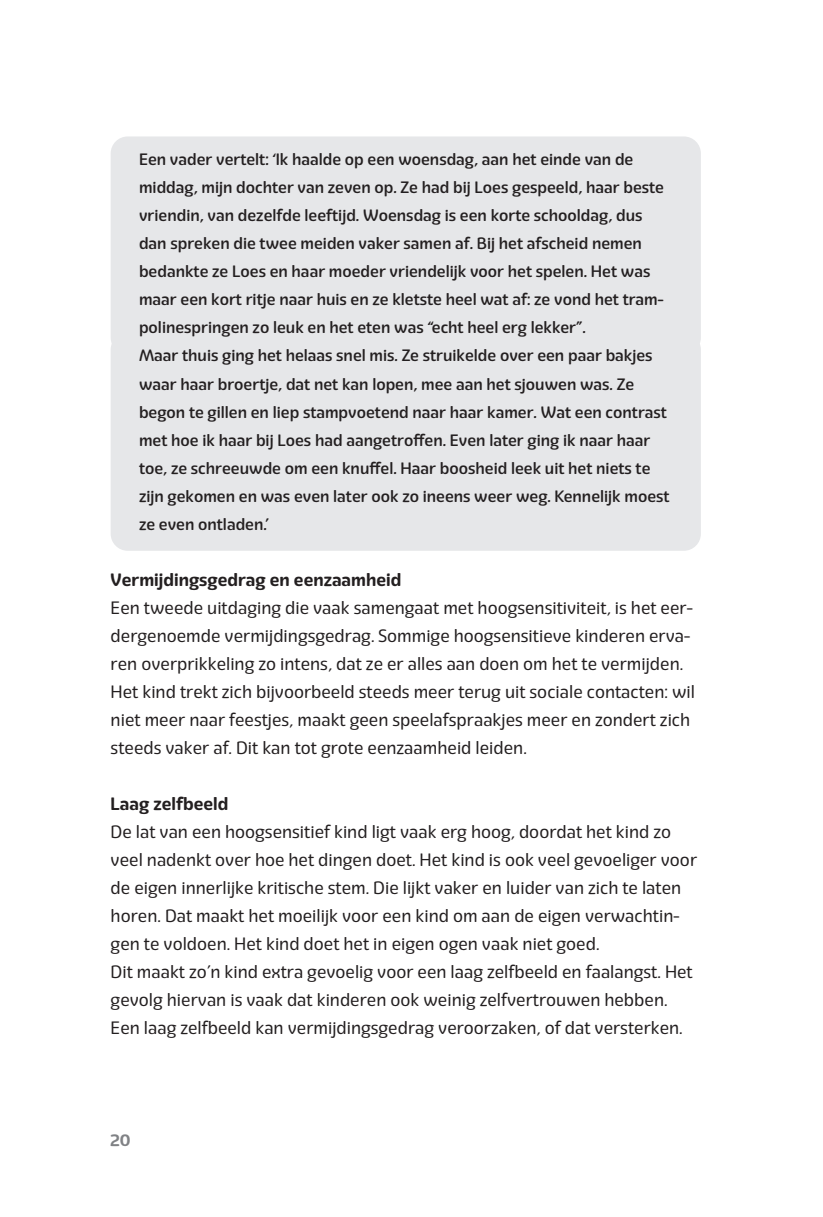
<style>
.page{position:relative;width:823px;height:1217px;background:#fff}
.page>*{position:absolute;margin:0;border:0;box-sizing:border-box;transform-origin:0 0}
.t1{font:17.4px/28px "Eigerdals";color:#231f20}
.t2{font:700 17.4px "Eigerdals";color:#231f20}
.t3{font:500 16px/28px "Eigerdals";color:#231f20}
.t4{font:700 16px "Eigerdals";color:#808285}
</style>
<div class="page">
<div style="left:111px;top:136px;width:589px;height:218px;background:#e6e7e9;border-radius:17px"></div>
<div style="left:111px;top:332px;width:589px;height:218px;background:#e6e7e9;border-radius:17px"></div>
<p class="t3" style="left:139px;top:146px;width:531px">Een vader vertelt: ‘Ik haalde op een woensdag, aan het einde van de middag, mijn dochter van zeven op. Ze had bij Loes gespeeld, haar beste vriendin, van dezelfde leeftijd. Woensdag is een korte schooldag, dus dan spreken die twee meiden vaker samen af. Bij het afscheid nemen bedankte ze Loes en haar moeder vriendelijk voor het spelen. Het was maar een kort ritje naar huis en ze kletste heel wat af: ze vond het tram&shy;polinespringen zo leuk en het eten was “echt heel erg lekker”.<br>Maar thuis ging het helaas snel mis. Ze struikelde over een paar bakjes waar haar broertje, dat net kan lopen, mee aan het sjouwen was. Ze begon te gillen en liep stampvoetend naar haar kamer. Wat een contrast met hoe ik haar bij Loes had aangetroffen. Even later ging ik naar haar toe, ze schreeuwde om een knuffel. Haar boosheid leek uit het niets te zijn gekomen en was even later ook zo ineens weer weg. Kennelijk moest ze even ontladen.’</p>
<p class="t2" style="left:111px;top:569px;width:292px">Vermijdingsgedrag en eenzaamheid</p>
<p class="t1" style="left:111px;top:593px;width:585px">Een tweede uitdaging die vaak samengaat met hoogsensitiviteit, is het eer&shy;dergenoemde vermijdingsgedrag. Sommige hoogsensitieve kinderen erva&shy;ren overprikkeling zo intens, dat ze er alles aan doen om het te vermijden.<br>Het kind trekt zich bijvoorbeeld steeds meer terug uit sociale contacten: wil niet meer naar feestjes, maakt geen speelafspraakjes meer en zondert zich steeds vaker af. Dit kan tot grote eenzaamheid leiden.</p>
<p class="t2" style="left:111px;top:792px;width:119px">Laag zelfbeeld</p>
<p class="t1" style="left:111px;top:817px;width:587px">De lat van een hoogsensitief kind ligt vaak erg hoog, doordat het kind zo veel nadenkt over hoe het dingen doet. Het kind is ook veel gevoeliger voor de eigen innerlijke kritische stem. Die lijkt vaker en luider van zich te laten horen. Dat maakt het moeilijk voor een kind om aan de eigen verwachtin&shy;gen te voldoen. Het kind doet het in eigen ogen vaak niet goed.<br>Dit maakt zo’n kind extra gevoelig voor een laag zelfbeeld en faalangst. Het gevolg hiervan is vaak dat kinderen ook weinig zelfvertrouwen hebben.<br>Een laag zelfbeeld kan vermijdingsgedrag veroorzaken, of dat versterken.</p>
<p class="t4" style="left:111px;top:1130px;width:21px">20</p>
</div>
